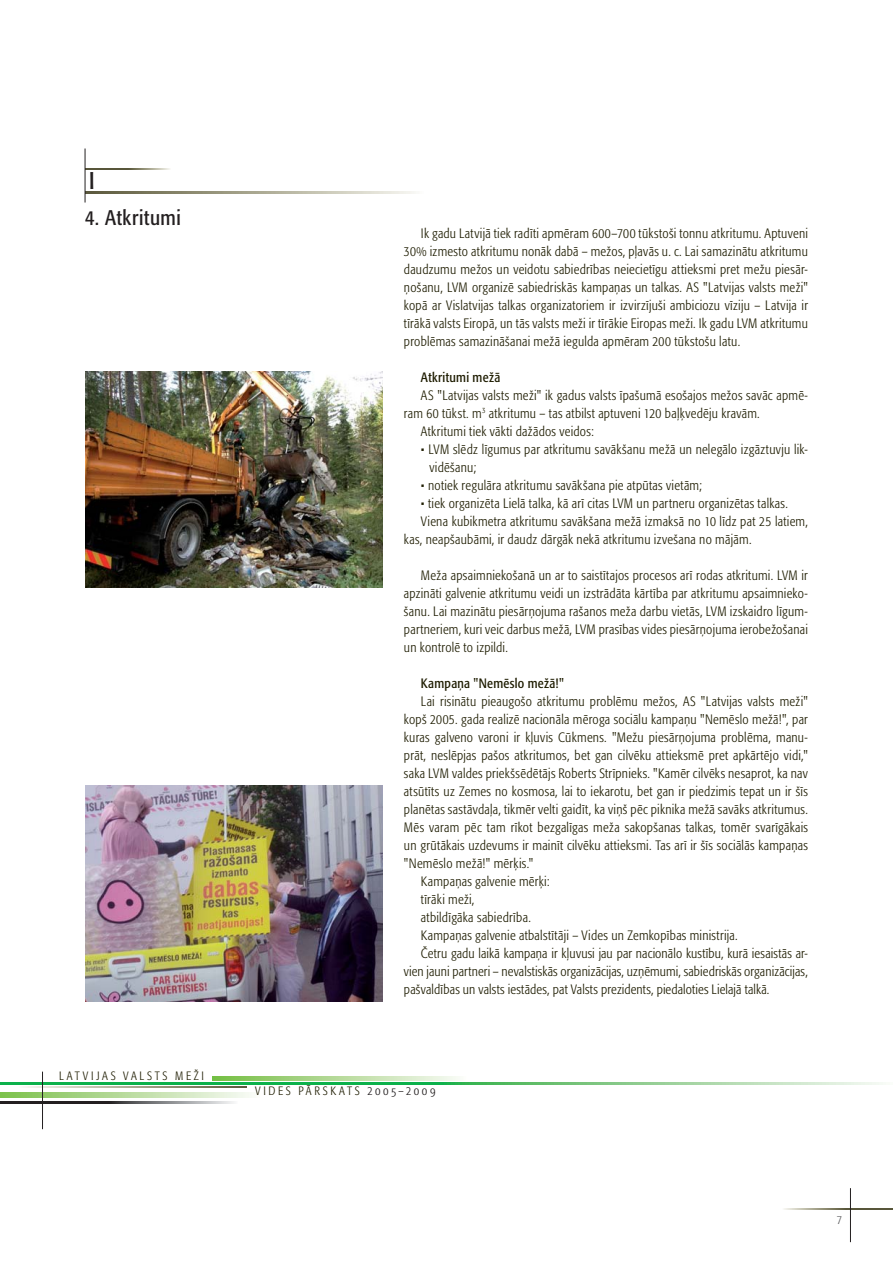
<style>
.page{position:relative;width:893px;height:1263px;background:#fff}
.page>*{position:absolute;margin:0;border:0;box-sizing:border-box;transform-origin:0 0}
.t1{font:condensed 24px "Formata Pro";color:#231f20}
.t2{font:condensed 21px "Formata Pro";letter-spacing:.03em;color:#231f20}
.t3{font:300 condensed 13.5px/18px "Formata Pro";letter-spacing:.02em;color:#1e1c00;text-align:justify}
.t4{font:condensed 13.5px "Formata Pro";letter-spacing:.025em;color:#1e1c00}
.t5{font:300 condensed 12px "Formata Pro";letter-spacing:.225em;color:#1e1c00}
.t6{font:300 condensed 12px "Formata Pro";color:#58595b}
.s1{color:#231f20}
</style>
<div class="page">
<svg style="left:0;top:1082px;width:883px;height:2px;background:#51c172"></svg>
<svg style="left:213px;top:1077px;width:245px;height:3px"></svg>
<svg style="left:0;top:1101px;width:234px;height:2px"></svg>
<svg style="left:784px;top:1208px;width:109px;height:1px"></svg>
<hr style="left:850px;top:1188px;width:1px;height:54px;background:#231f20">
<svg style="left:23px;top:1086px;width:224px;height:1px"></svg>
<svg style="left:0;top:1093px;width:250px;height:4px"></svg>
<hr style="left:42px;top:1071px;width:1px;height:58px;background:#231f20">
<img style="left:85px;top:371px;width:298px;height:216px">
<img style="left:85px;top:785px;width:298px;height:216px">
<svg style="left:86px;top:191px;width:330px;height:2px"></svg>
<svg style="left:86px;top:169px;width:84px;height:1px"></svg>
<hr style="left:85px;top:148px;width:1px;height:54px;background:#231f20">
<h1 class="t1" style="left:89px;top:169px;width:7px">I</h1>
<h2 class="t2" style="left:85px;top:208px;width:97px">4. Atkritumi</h2>
<p class="t5" style="left:59px;top:1070px;width:146px">LATVIJAS VALSTS MEŽI</p>
<p class="t3" style="left:404px;top:225px;width:406px;text-indent:17px">Ik gadu Latvijā tiek radīti apmēram 600–700 tūkstoši tonnu atkritumu. Aptuveni 30% izmesto atkritumu nonāk dabā – mežos, pļavās u. c. Lai samazinātu atkritumu daudzumu mežos un veidotu sabiedrības neiecietīgu attieksmi pret mežu piesār&shy;ņošanu, LVM organizē sabiedriskās kampaņas un talkas. AS "Latvijas valsts meži" kopā ar Vislatvijas talkas organizatoriem ir izvirzījuši ambiciozu vīziju – Latvija ir tīrākā valsts Eiropā, un tās valsts meži ir tīrākie Eiropas meži. Ik gadu LVM atkritumu problēmas samazināšanai mežā iegulda apmēram 200 tūkstošu latu.</p>
<p class="t4" style="left:421px;top:370px;width:81px">Atkritumi mežā</p>
<p class="t3" style="left:421px;top:387px;width:388px">AS "Latvijas valsts meži" ik gadus valsts īpašumā esošajos mežos savāc apmē-</p>
<p class="t3" style="left:404px;top:405px;width:357px">ram 60 tūkst. m<sup>3</sup> atkritumu – tas atbilst aptuveni 120 baļķvedēju kravām.</p>
<p class="t3" style="left:421px;top:423px;width:174px">Atkritumi tiek vākti dažādos veidos:</p>
<p class="t3" style="left:429px;top:441px;width:380px;text-indent:-9px">• LVM slēdz līgumus par atkritumu savākšanu mežā un nelegālo izgāztuvju lik&shy;vidēšanu;</p>
<p class="t3" style="left:421px;top:477px;width:283px">• notiek regulāra atkritumu savākšana pie atpūtas vietām;</p>
<p class="t3" style="left:421px;top:495px;width:368px">• tiek organizēta Lielā talka, kā arī citas LVM un partneru organizētas talkas.</p>
<p class="t3" style="left:421px;top:513px;width:388px">Viena kubikmetra atkritumu savākšana mežā izmaksā no 10 līdz pat 25 latiem,</p>
<p class="t3" style="left:404px;top:531px;width:349px">kas, neapšaubāmi, ir daudz dārgāk nekā atkritumu izvešana no mājām.</p>
<p class="t3" style="left:404px;top:567px;width:405px;text-indent:17px">Meža apsaimniekošanā un ar to saistītajos procesos arī rodas atkritumi. LVM ir apzināti galvenie atkritumu veidi un izstrādāta kārtība par atkritumu apsaimnieko&shy;šanu. Lai mazinātu piesārņojuma rašanos meža darbu vietās, LVM izskaidro līgum&shy;partneriem, kuri veic darbus mežā, LVM prasības vides piesārņojuma ierobežošanai un kontrolē to izpildi.</p>
<p class="t4" style="left:421px;top:676px;width:144px">Kampaņa "Nemēslo mežā!"</p>
<p class="t3" style="left:421px;top:693px;width:388px">Lai risinātu pieaugošo atkritumu problēmu mežos, AS "Latvijas valsts meži"</p>
<p class="t3" style="left:404px;top:711px;width:405px">kopš 2005. gada realizē nacionāla mēroga sociālu kampaņu "Nemēslo mežā!", par</p>
<p class="t3" style="left:404px;top:729px;width:405px">kuras galveno varoni ir kļuvis Cūkmens. "Mežu piesārņojuma problēma, manu-</p>
<p class="t3" style="left:404px;top:747px;width:405px">prāt, neslēpjas pašos atkritumos, bet gan cilvēku attieksmē pret apkārtējo vidi,"</p>
<p class="t3" style="left:404px;top:765px;width:405px">saka LVM valdes priekšsēdētājs Roberts Strīpnieks. "Kamēr cilvēks nesaprot, ka nav</p>
<p class="t3" style="left:404px;top:783px;width:405px">atsūtīts uz Zemes no kosmosa, lai to iekarotu, bet gan ir piedzimis tepat un ir šīs</p>
<p class="t3" style="left:404px;top:801px;width:405px">planētas sastāvdaļa, tikmēr velti gaidīt, ka viņš pēc piknika mežā savāks atkritumus.</p>
<p class="t3" style="left:404px;top:819px;width:405px">Mēs varam pēc tam rīkot bezgalīgas meža sakopšanas talkas, tomēr svarīgākais</p>
<p class="t3" style="left:404px;top:837px;width:405px">un grūtākais uzdevums ir mainīt cilvēku attieksmi. Tas arī ir šīs sociālās kampaņas</p>
<p class="t3" style="left:404px;top:855px;width:131px">"Nemēslo mežā!" mērķis."</p>
<p class="t3" style="left:421px;top:873px;width:130px">Kampaņas galvenie mērķi:</p>
<p class="t3" style="left:421px;top:891px;width:55px">tīrāki meži,</p>
<p class="t3" style="left:421px;top:909px;width:111px">atbildīgāka sabiedrība.</p>
<p class="t3" style="left:421px;top:927px;width:318px">Kampaņas galvenie atbalstītāji – Vides un Zemkopības ministrija.</p>
<p class="t3" style="left:421px;top:945px;width:388px">Četru gadu laikā kampaņa ir kļuvusi jau par nacionālo kustību, kurā iesaistās ar-</p>
<p class="t3" style="left:404px;top:963px;width:405px">vien jauni partneri – nevalstiskās organizācijas, uzņēmumi, sabiedriskās organizācijas,</p>
<p class="t3" style="left:404px;top:981px;width:367px">pašvaldības un valsts iestādes, pat Valsts prezidents, piedaloties Lielajā talkā.</p>
<p class="t5" style="left:255px;top:1085px;width:182px">VIDES PĀRSKATS <span class="s1">2005–2009</span></p>
<p class="t6" style="left:837px;top:1214px;width:7px">7</p>
</div>
